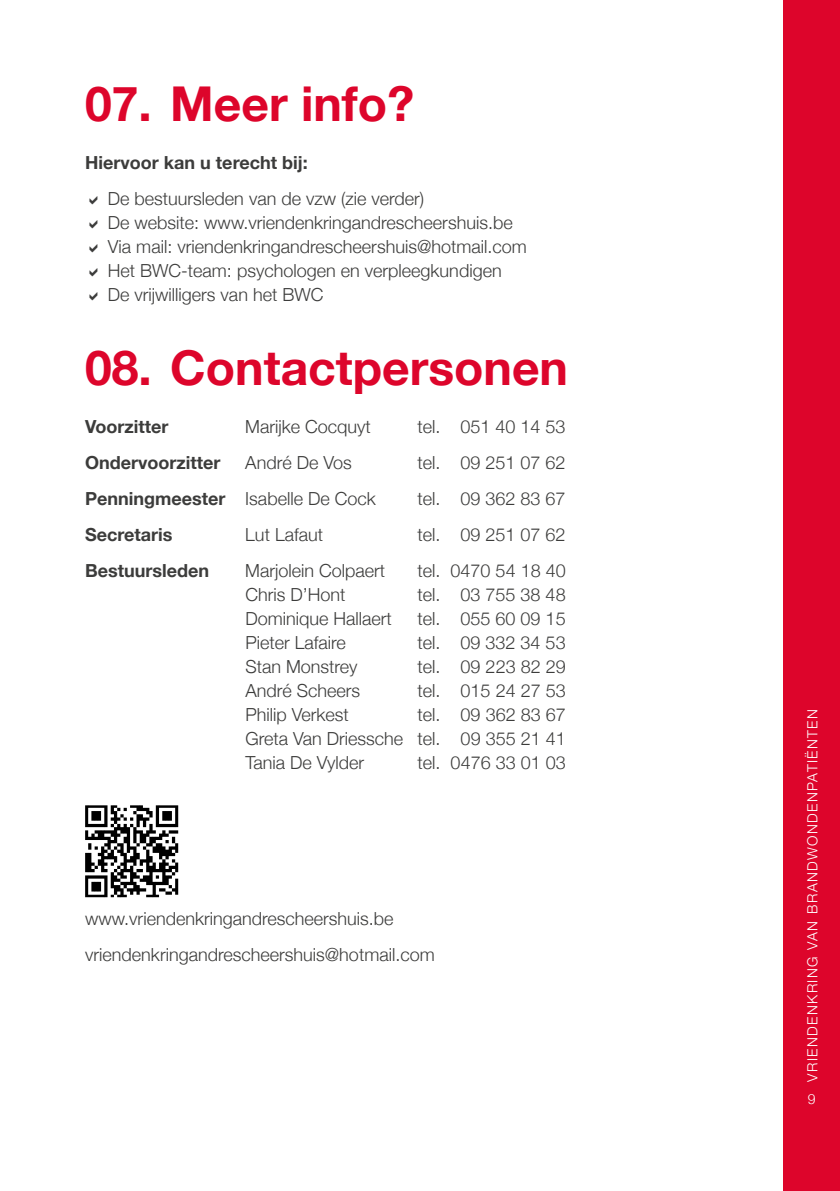
<style>
.page{position:relative;width:840px;height:1191px;background:#fff}
.page>*{position:absolute;margin:0;border:0;box-sizing:border-box;transform-origin:0 0}
.t1{font:700 48px "Helvetica Neue";color:#dd052b}
.t2{font:300 18px/24px "Helvetica Neue";color:#3c3c3b}
.t3{font:700 18px "Helvetica Neue";color:#3c3c3b}
.t4{font:300 14px "Helvetica Neue";letter-spacing:.1em;color:#fff}
.s1{font-weight:300}
</style>
<div class="page">
<div style="left:782px;top:0;width:57px;height:1191px;background:#dd052b"></div>
<svg style="left:85px;top:805px;width:93px;height:92px"></svg>
<h1 class="t1" style="left:85px;top:66px;width:330px">07. Meer info?</h1>
<p class="t3" style="left:85px;top:149px;width:224px">Hiervoor kan u terecht bij:</p>
<p class="t2" style="left:108px;top:185px;width:420px">De bestuursleden van de vzw (zie verder)<br>De website: www.vriendenkringandrescheershuis.be Via mail: vriendenkringandrescheershuis@hotmail.com Het BWC-team: psychologen en verpleegkundigen De vrijwilligers van het BWC</p>
<h1 class="t1" style="left:85px;top:330px;width:484px">08. Contactpersonen</h1>
<p class="t3" style="left:85px;top:413px;width:85px">Voorzitter</p>
<p class="t2" style="left:245px;top:413px;width:127px">Marijke Cocquyt</p>
<p class="t2" style="left:417px;top:413px;width:149px">tel. 051 40 14 53</p>
<p class="t3" style="left:85px;top:449px;width:137px">Ondervoorzitter</p>
<p class="t2" style="left:245px;top:449px;width:108px">André De Vos</p>
<p class="t2" style="left:417px;top:449px;width:149px">tel. 09 251 07 62</p>
<p class="t3" style="left:85px;top:485px;width:292px">Penningmeester <span class="s1">Isabelle De Cock</span></p>
<p class="t2" style="left:417px;top:485px;width:149px">tel. 09 362 83 67</p>
<p class="t3" style="left:85px;top:521px;width:89px">Secretaris</p>
<p class="t2" style="left:245px;top:521px;width:79px">Lut Lafaut</p>
<p class="t2" style="left:417px;top:521px;width:149px">tel. 09 251 07 62</p>
<p class="t3" style="left:85px;top:557px;width:126px">Bestuursleden</p>
<p class="t2" style="left:245px;top:557px;width:141px">Marjolein Colpaert</p>
<p class="t2" style="left:417px;top:557px;width:150px">tel. 0470 54 18 40</p>
<p class="t2" style="left:245px;top:581px;width:102px">Chris D’Hont</p>
<p class="t2" style="left:417px;top:581px;width:149px">tel. 03 755 38 48</p>
<p class="t2" style="left:245px;top:605px;width:148px">Dominique Hallaert</p>
<p class="t2" style="left:417px;top:605px;width:149px">tel. 055 60 09 15</p>
<p class="t2" style="left:245px;top:629px;width:102px">Pieter Lafaire</p>
<p class="t2" style="left:417px;top:629px;width:149px">tel. 09 332 34 53</p>
<p class="t2" style="left:245px;top:653px;width:114px">Stan Monstrey</p>
<p class="t2" style="left:417px;top:653px;width:150px">tel. 09 223 82 29</p>
<p class="t2" style="left:245px;top:677px;width:116px">André Scheers</p>
<p class="t2" style="left:417px;top:677px;width:150px">tel. 015 24 27 53</p>
<p class="t2" style="left:245px;top:701px;width:105px">Philip Verkest</p>
<p class="t2" style="left:245px;top:701px;width:322px;text-align:justify;text-indent:172px">tel. 09 362 83 67<br>Greta Van Driessche tel. 09 355 21 41<br>Tania De Vylder</p>
<p class="t2" style="left:417px;top:749px;width:150px">tel. 0476 33 01 03</p>
<p class="t2" style="left:85px;top:899px;width:351px;line-height:36px">www.vriendenkringandrescheershuis.be vriendenkringandrescheershuis@hotmail.com</p>
<p class="t4" style="left:800px;top:1081px;width:374px;rotate:-90deg">VRIENDENKRING VAN BRANDWONDENPATIËNTEN</p>
<p class="t4" style="left:807px;top:1088px;width:9px">9</p>
</div>
